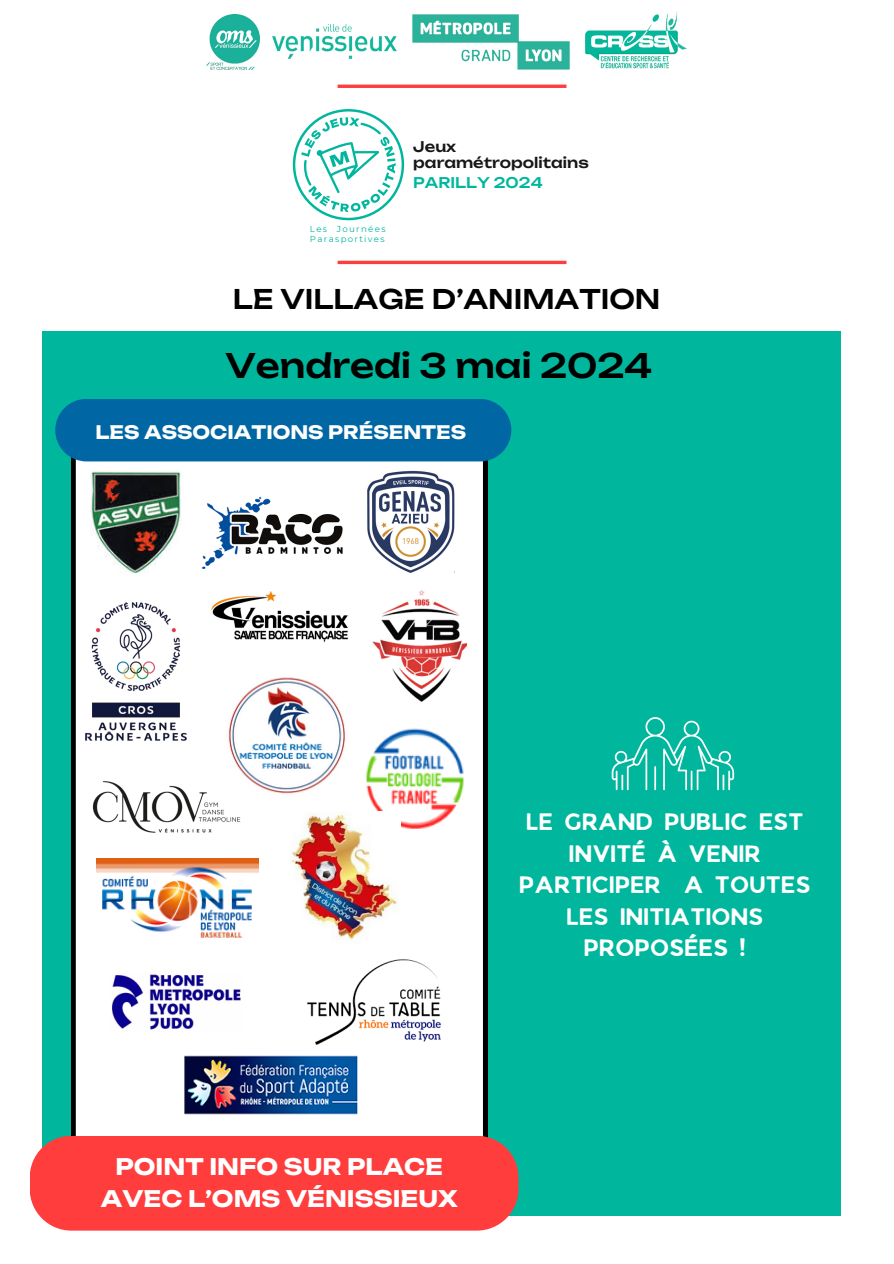
<style>
.page{position:relative;width:894px;height:1264px;background:#fff}
.page>*{position:absolute;margin:0;border:0;box-sizing:border-box;transform-origin:0 0}
.t1{font:500 33.3px "Unbounded";color:#000}
.t2{font:500 26.7px "Unbounded";color:#000}
.t3{font:22.5px/31.5px "JA Jaya Giri Sans";color:#fff;text-align:center}
.t4{font:700 22.5px/31.5px "Unbounded";color:#fff;text-align:center}
.t5{font:700 18.3px "Unbounded";color:#fff}
.t6{font:500 14.55px "Unbounded";color:#171717}
.t7{font:500 14.55px "Unbounded";color:#00b79e}
.t8{font:8.7px/10.5px "Montserrat";letter-spacing:.155em;color:#00b79e}
</style>
<div class="page">
<hr style="left:337px;top:261px;width:229px;height:3px;background:#ff3d3d">
<hr style="left:337px;top:85px;width:229px;height:3px;background:#ff3d3d">
<svg style="left:293px;top:109px;width:111px;height:112px"></svg>
<img style="left:206px;top:14px;width:53px;height:55px">
<img style="left:412px;top:14px;width:157px;height:55px">
<img style="left:585px;top:12px;width:101px;height:56px">
<img style="left:272px;top:25px;width:124px;height:34px">
<div style="left:42px;top:332px;width:798px;height:883px;background:#00b79e"></div>
<div style="left:71px;top:461px;width:416px;height:674px;background:#fff"></div>
<div style="left:30px;top:1135px;width:488px;height:95px;background:#ff3d3d"></div>
<svg style="left:611px;top:717px;width:123px;height:73px"></svg>
<div style="left:55px;top:399px;width:456px;height:62px;background:#0067a4"></div>
<img style="left:200px;top:494px;width:145px;height:74px">
<img style="left:306px;top:957px;width:135px;height:88px">
<img style="left:85px;top:603px;width:102px;height:137px">
<img style="left:180px;top:1051px;width:184px;height:67px">
<img style="left:211px;top:591px;width:137px;height:52px">
<img style="left:91px;top:470px;width:91px;height:103px">
<img style="left:111px;top:971px;width:133px;height:61px">
<img style="left:364px;top:470px;width:90px;height:103px">
<img style="left:368px;top:585px;width:98px;height:126px">
<img style="left:85px;top:776px;width:165px;height:63px">
<img style="left:354px;top:721px;width:126px;height:118px">
<img style="left:225px;top:668px;width:123px;height:130px">
<img style="left:96px;top:858px;width:162px;height:86px">
<img style="left:290px;top:811px;width:110px;height:132px">
<p class="t8" style="left:310px;top:223px;width:77px">Les Journées<br>Parasportives</p>
<p class="t6" style="left:413px;top:137px;width:44px">Jeux</p>
<p class="t6" style="left:413px;top:153px;width:177px">paramétropolitains</p>
<p class="t7" style="left:413px;top:173px;width:131px">PARILLY 2024</p>
<p class="t2" style="left:233px;top:282px;width:429px">LE VILLAGE D’ANIMATION</p>
<p class="t1" style="left:225px;top:345px;width:428px">Vendredi 3 mai 2024</p>
<p class="t5" style="left:95px;top:421px;width:372px">LES ASSOCIATIONS PRÉSENTES</p>
<p class="t3" style="left:520px;top:808px;width:293px">LE GRAND PUBLIC EST<br>INVITÉ À VENIR<br>PARTICIPER A TOUTES<br>LES INITIATIONS<br>PROPOSÉES !</p>
<p class="t4" style="left:101px;top:1151px;width:358px">POINT INFO SUR PLACE<br>AVEC L’OMS VÉNISSIEUX</p>
</div>
